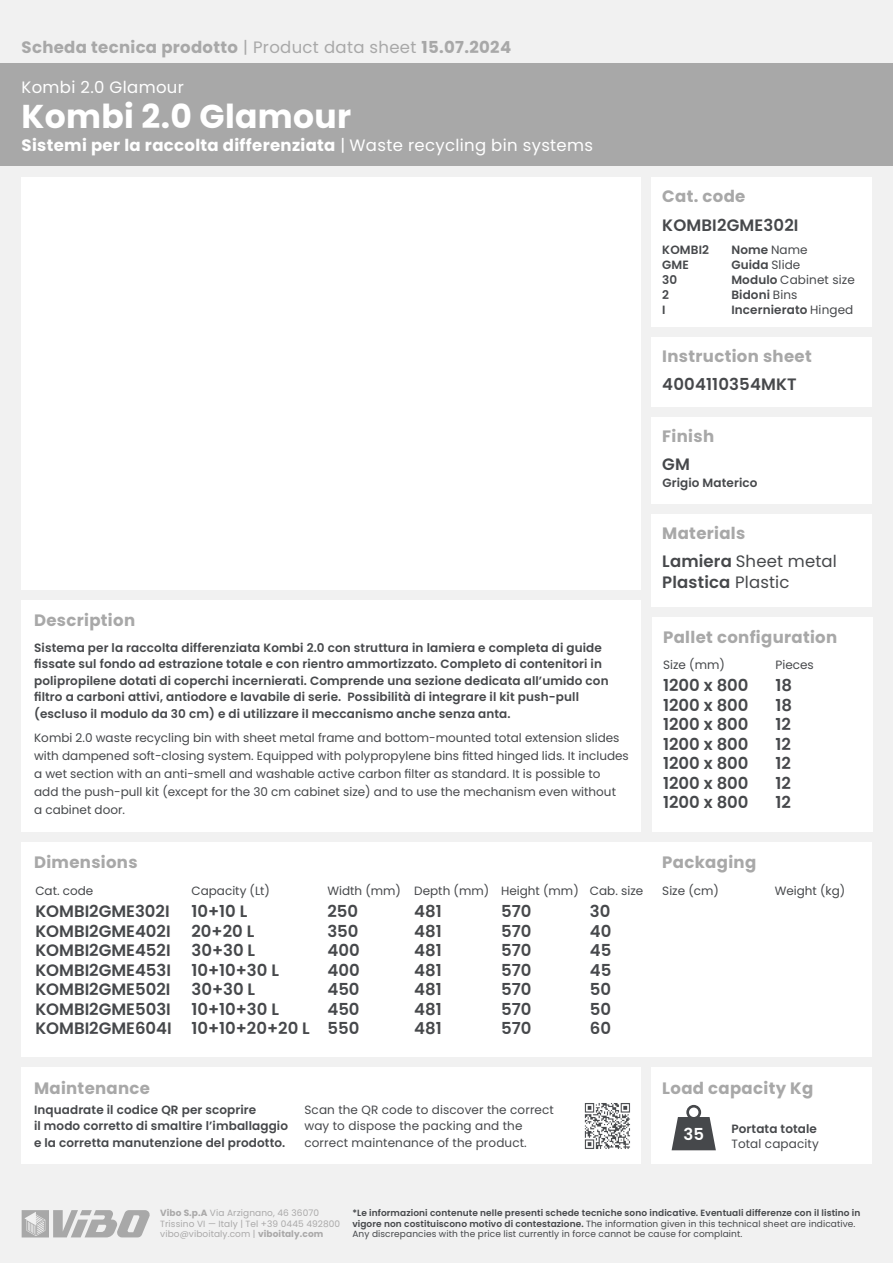
<style>
.page{position:relative;width:893px;height:1263px;background:#f1f1f1}
.page>*{position:absolute;margin:0;border:0;box-sizing:border-box;transform-origin:0 0}
.t1{font:700 33px "Poppins";letter-spacing:.01em;color:#fff}
.t2{font:600 16.5px/19.5px "Poppins";color:#46484b}
.t3{font:700 16.5px "Poppins";letter-spacing:.02em;color:#a8a8a8}
.t4{font:700 16.5px "Poppins";letter-spacing:.02em;color:#fff}
.t5{font:16.5px "Poppins";letter-spacing:.01em;color:#46484b}
.t6{font:16.5px "Poppins";letter-spacing:.02em;color:#fff}
.t7{font:600 16.5px "Poppins";color:#fff}
.t8{font:600 12px/16.5px "Poppins";letter-spacing:.01em;color:#46484b}
.t9{font:12px/16.5px "Poppins";color:#46484b}
.t10{font:9px "Poppins";letter-spacing:.01em;color:#46484b}
.t11{font:600 9px "Poppins";letter-spacing:.01em;color:#46484b}
.t12{font:9px "Poppins";letter-spacing:.01em;color:#aaa9a9}
.s1{font-weight:400}
.s2{font-weight:600}
.s3{font-weight:700}
</style>
<div class="page">
<div style="left:652px;top:177px;width:220px;height:149px;background:#fff"></div>
<div style="left:652px;top:617px;width:221px;height:214px;background:#fff"></div>
<div style="left:652px;top:337px;width:220px;height:69px;background:#fff"></div>
<div style="left:22px;top:177px;width:619px;height:412px;background:#fff"></div>
<div style="left:22px;top:600px;width:619px;height:231px;background:#fff"></div>
<div style="left:22px;top:842px;width:850px;height:215px;background:#fff"></div>
<div style="left:0;top:64px;width:893px;height:102px;background:#a8a8a8"></div>
<div style="left:21px;top:1067px;width:620px;height:97px;background:#fff"></div>
<img style="left:584px;top:1103px;width:46px;height:46px">
<div style="left:652px;top:514px;width:220px;height:92px;background:#fff"></div>
<svg style="left:22px;top:1210px;width:128px;height:27px"></svg>
<div style="left:652px;top:1067px;width:220px;height:97px;background:#fff"></div>
<svg style="left:672px;top:1105px;width:44px;height:45px"></svg>
<div style="left:652px;top:417px;width:220px;height:86px;background:#fff"></div>
<p class="t3" style="left:22px;top:38px;width:491px">Scheda tecnica prodotto <span class="s1">| Product data sheet</span> 15.07.2024</p>
<p class="t6" style="left:22px;top:78px;width:164px">Kombi 2.0 Glamour</p>
<p class="t1" style="left:22px;top:97px;width:331px">Kombi 2.0 Glamour</p>
<p class="t4" style="left:22px;top:136px;width:573px">Sistemi per la raccolta differenziata <span class="s1">| Waste recycling bin systems</span></p>
<p class="t3" style="left:34px;top:611px;width:102px">Description</p>
<p class="t8" style="left:34px;top:639px;width:576px">Sistema per la raccolta differenziata Kombi 2.0 con struttura in lamiera e completa di guide fissate sul fondo ad estrazione totale e con rientro ammortizzato. Completo di contenitori in polipropilene dotati di coperchi incernierati. Comprende una sezione dedicata all’umido con</p>
<p class="t8" style="left:34px;top:689px;width:546px">filtro a carboni attivi, antiodore e lavabile di serie. Possibilità di integrare il kit push-pull</p>
<p class="t8" style="left:34px;top:705px;width:478px">(escluso il modulo da 30 cm) e di utilizzare il meccanismo anche senza anta.</p>
<p class="t9" style="left:34px;top:728px;width:596px;line-height:18px">Kombi 2.0 waste recycling bin with sheet metal frame and bottom-mounted total extension slides with dampened soft-closing system. Equipped with polypropylene bins fitted hinged lids. It includes</p>
<p class="t9" style="left:34px;top:765px;width:568px">a wet section with an anti-smell and washable active carbon filter as standard. It is possible to</p>
<p class="t9" style="left:34px;top:783px;width:583px">add the push-pull kit (except for the 30 cm cabinet size) and to use the mechanism even without</p>
<p class="t9" style="left:34px;top:801px;width:92px">a cabinet door.</p>
<p class="t3" style="left:662px;top:187px;width:85px">Cat. code</p>
<p class="t2" style="left:662px;top:216px;width:138px">KOMBI2GME302I</p>
<p class="t8" style="left:662px;top:242px;width:48px">KOMBI2</p>
<p class="t8" style="left:662px;top:257px;width:28px">GME</p>
<p class="t8" style="left:662px;top:272px;width:17px">30</p>
<p class="t8" style="left:662px;top:287px;width:8px">2</p>
<p class="t8" style="left:662px;top:302px;width:5px">I</p>
<p class="t8" style="left:731px;top:242px;width:78px">Nome <span class="s1">Name</span></p>
<p class="t8" style="left:731px;top:257px;width:70px">Guida <span class="s1">Slide</span></p>
<p class="t9" style="left:731px;top:272px;width:125px"><span class="s2">Modulo</span> Cabinet size</p>
<p class="t8" style="left:731px;top:287px;width:68px">Bidoni <span class="s1">Bins</span></p>
<p class="t8" style="left:731px;top:302px;width:124px">Incernierato <span class="s1">Hinged</span></p>
<p class="t3" style="left:662px;top:347px;width:151px">Instruction sheet</p>
<p class="t2" style="left:662px;top:375px;width:136px">4004110354MKT</p>
<p class="t3" style="left:662px;top:427px;width:53px">Finish</p>
<p class="t2" style="left:662px;top:455px;width:29px">GM</p>
<p class="t8" style="left:662px;top:475px;width:97px">Grigio Materico</p>
<p class="t3" style="left:662px;top:524px;width:85px">Materials</p>
<p class="t5" style="left:662px;top:552px;width:176px"><span class="s2">Lamiera</span> Sheet metal</p>
<p class="t2" style="left:662px;top:572px;width:129px">Plastica <span class="s1">Plastic</span></p>
<p class="t3" style="left:663px;top:627px;width:176px">Pallet configuration</p>
<p class="t9" style="left:663px;top:657px;width:63px">Size (mm)</p>
<p class="t9" style="left:775px;top:657px;width:40px">Pieces</p>
<p class="t2" style="left:663px;top:676px;width:87px">1200 x 800</p>
<p class="t2" style="left:663px;top:695px;width:87px">1200 x 800</p>
<p class="t2" style="left:663px;top:715px;width:87px">1200 x 800</p>
<p class="t2" style="left:663px;top:734px;width:87px">1200 x 800</p>
<p class="t2" style="left:663px;top:754px;width:87px">1200 x 800</p>
<p class="t2" style="left:663px;top:773px;width:87px">1200 x 800</p>
<p class="t2" style="left:663px;top:793px;width:87px">1200 x 800</p>
<p class="t2" style="left:775px;top:676px;width:18px">18</p>
<p class="t2" style="left:775px;top:695px;width:18px">18</p>
<p class="t2" style="left:775px;top:715px;width:17px">12</p>
<p class="t2" style="left:775px;top:734px;width:17px">12</p>
<p class="t2" style="left:775px;top:754px;width:17px">12</p>
<p class="t2" style="left:775px;top:773px;width:17px">12</p>
<p class="t2" style="left:775px;top:793px;width:17px">12</p>
<p class="t3" style="left:34px;top:853px;width:105px">Dimensions</p>
<p class="t3" style="left:662px;top:853px;width:95px">Packaging</p>
<p class="t9" style="left:35px;top:883px;width:59px">Cat. code</p>
<p class="t9" style="left:191px;top:883px;width:80px">Capacity (Lt)</p>
<p class="t9" style="left:327px;top:883px;width:75px">Width (mm)</p>
<p class="t9" style="left:414px;top:883px;width:76px">Depth (mm)</p>
<p class="t9" style="left:501px;top:883px;width:79px">Height (mm)</p>
<p class="t9" style="left:590px;top:883px;width:55px">Cab. size</p>
<p class="t9" style="left:662px;top:883px;width:58px">Size (cm)</p>
<p class="t9" style="left:775px;top:883px;width:72px">Weight (kg)</p>
<p class="t2" style="left:35px;top:901px;width:138px">KOMBI2GME302I<br>KOMBI2GME402I<br>KOMBI2GME452I<br>KOMBI2GME453I<br>KOMBI2GME502I<br>KOMBI2GME503I<br>KOMBI2GME604I</p>
<p class="t2" style="left:327px;top:901px;width:32px">250</p>
<p class="t2" style="left:590px;top:901px;width:22px">30</p>
<p class="t2" style="left:590px;top:921px;width:23px">40</p>
<p class="t2" style="left:590px;top:940px;width:23px">45</p>
<p class="t2" style="left:590px;top:960px;width:23px">45</p>
<p class="t2" style="left:590px;top:979px;width:23px">50</p>
<p class="t2" style="left:590px;top:999px;width:23px">50</p>
<p class="t2" style="left:590px;top:1018px;width:23px">60</p>
<p class="t2" style="left:191px;top:901px;width:57px">10+10 L</p>
<p class="t2" style="left:191px;top:921px;width:64px">20+20 L</p>
<p class="t2" style="left:191px;top:940px;width:89px">30+30 L<br>10+10+30 L</p>
<p class="t2" style="left:191px;top:979px;width:120px">30+30 L<br>10+10+30 L<br>10+10+20+20 L</p>
<p class="t2" style="left:501px;top:901px;width:32px">570</p>
<p class="t2" style="left:501px;top:921px;width:32px">570</p>
<p class="t2" style="left:501px;top:940px;width:32px">570</p>
<p class="t2" style="left:501px;top:960px;width:32px">570</p>
<p class="t2" style="left:501px;top:979px;width:32px">570</p>
<p class="t2" style="left:501px;top:999px;width:32px">570</p>
<p class="t2" style="left:501px;top:1018px;width:32px">570</p>
<p class="t2" style="left:414px;top:902px;width:29px">481</p>
<p class="t2" style="left:414px;top:921px;width:29px">481</p>
<p class="t2" style="left:414px;top:941px;width:29px">481</p>
<p class="t2" style="left:414px;top:960px;width:29px">481</p>
<p class="t2" style="left:414px;top:980px;width:29px">481</p>
<p class="t2" style="left:414px;top:999px;width:29px">481</p>
<p class="t2" style="left:414px;top:1019px;width:29px">481</p>
<p class="t2" style="left:327px;top:921px;width:33px">350</p>
<p class="t2" style="left:327px;top:940px;width:34px">400</p>
<p class="t2" style="left:327px;top:960px;width:34px">400</p>
<p class="t2" style="left:327px;top:979px;width:34px">450</p>
<p class="t2" style="left:327px;top:999px;width:34px">450</p>
<p class="t2" style="left:327px;top:1018px;width:33px">550</p>
<p class="t3" style="left:34px;top:1078px;width:118px">Maintenance</p>
<p class="t8" style="left:34px;top:1101px;width:224px">Inquadrate il codice QR per scoprire</p>
<p class="t8" style="left:34px;top:1117px;width:256px">il modo corretto di smaltire l’imballaggio</p>
<p class="t8" style="left:34px;top:1134px;width:253px">e la corretta manutenzione del prodotto.</p>
<p class="t9" style="left:304px;top:1101px;width:251px">Scan the QR code to discover the correct</p>
<p class="t9" style="left:304px;top:1117px;width:224px">way to dispose the packing and the correct maintenance of the product.</p>
<p class="t3" style="left:662px;top:1078px;width:153px">Load capacity Kg</p>
<p class="t7" style="left:683px;top:1125px;width:22px">35</p>
<p class="t8" style="left:731px;top:1121px;width:87px">Portata totale</p>
<p class="t9" style="left:731px;top:1136px;width:89px">Total capacity</p>
<p class="t12" style="left:160px;top:1208px;width:160px"><span class="s3">Vibo S.p.A</span> Via Arzignano, 46 36070</p>
<p class="t12" style="left:160px;top:1218px;width:182px">Trissino VI — Italy | Tel +39 0445 492800</p>
<p class="t12" style="left:160px;top:1229px;width:165px">vibo@viboitaly.com | <span class="s3">viboitaly.com</span></p>
<p class="t11" style="left:352px;top:1208px;width:510px">*Le informazioni contenute nelle presenti schede tecniche sono indicative. Eventuali differenze con il listino in</p>
<p class="t10" style="left:352px;top:1218px;width:505px"><span class="s2">vigore non costituiscono motivo di contestazione.</span> The information given in this technical sheet are indicative.</p>
<p class="t10" style="left:352px;top:1229px;width:391px">Any discrepancies with the price list currently in force cannot be cause for complaint.</p>
</div>
